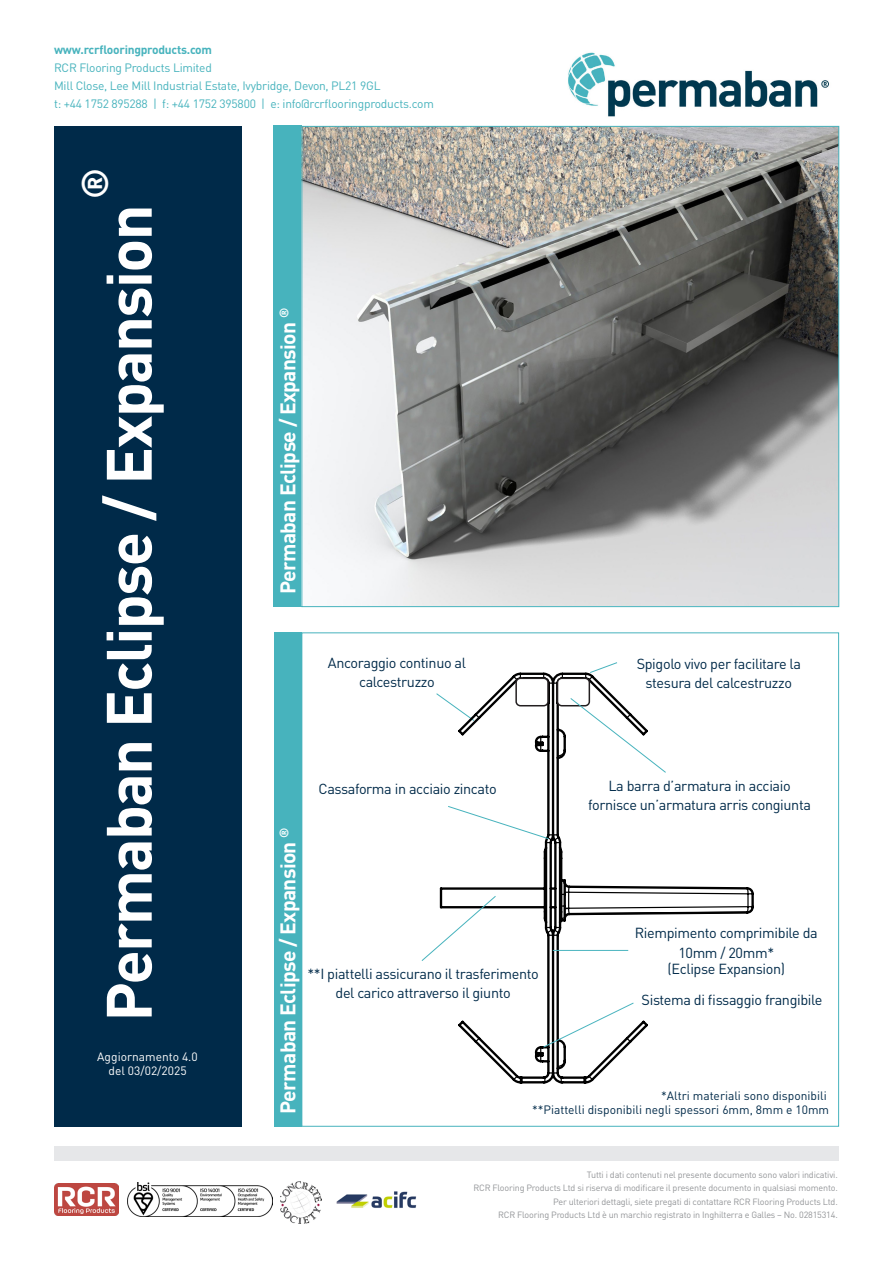
<style>
.page{position:relative;width:893px;height:1263px;background:#fff}
.page>*{position:absolute;margin:0;border:0;box-sizing:border-box;transform-origin:0 0}
.t1{font:700 63px "DIN Pro";letter-spacing:-.03em;color:#fff}
.t2{font:700 36.75px "DIN Pro";color:#fff}
.t3{font:700 21px "DIN Pro";letter-spacing:-.03em;color:#fff}
.body{font:14.4px/19.2px "DIN Pro";letter-spacing:-.025em;color:#002a49;text-align:center}
.t4{font:12px "DIN Pro";letter-spacing:-.02em;color:#47b3bd}
.t5{font:12px "DIN Pro";color:#002a49}
.t6{font:12px "DIN Pro";color:#fff}
.t7{font:700 12px "DIN Pro";letter-spacing:-.02em;color:#47b3bd}
.t8{font:9px "DIN Pro";letter-spacing:-.02em;color:#939598}
</style>
<div class="page">
<div style="left:54px;top:126px;width:188px;height:1001px;background:#002a49"></div>
<div style="left:54px;top:1146px;width:785px;height:14px;background:#e6e7e9"></div>
<img style="left:568px;top:52px;width:261px;height:65px">
<div style="left:273px;top:126px;width:29px;height:481px;background:#47b3bd"></div>
<svg style="left:593px;top:662px;width:24px;height:9px"></svg>
<svg style="left:439px;top:671px;width:157px;height:413px"></svg>
<svg style="left:474px;top:673px;width:280px;height:410px"></svg>
<div style="left:274px;top:632px;width:27px;height:495px;background:#47b3bd"></div>
<img style="left:303px;top:128px;width:534px;height:477px">
<div style="left:516px;top:678px;width:32px;height:28px;background:#fff;border-radius:4px"></div>
<div style="left:515px;top:677px;width:34px;height:29px;border:2px solid #231f20;border-radius:4px"></div>
<div style="left:557px;top:678px;width:32px;height:28px;background:#fff;border-radius:4px"></div>
<div style="left:557px;top:677px;width:33px;height:29px;border:2px solid #231f20;border-radius:4px"></div>
<img style="left:281px;top:1181px;width:41px;height:42px">
<img style="left:54px;top:1183px;width:64px;height:33px">
<img style="left:128px;top:1183px;width:144px;height:33px">
<img style="left:336px;top:1191px;width:81px;height:17px">
<svg style="left:447px;top:805px;width:102px;height:35px"></svg>
<svg style="left:570px;top:697px;width:97px;height:76px"></svg>
<svg style="left:421px;top:895px;width:76px;height:67px"></svg>
<div style="left:638px;top:983px;width:188px;height:33px;background:#fff"></div>
<svg style="left:543px;top:1002px;width:91px;height:46px"></svg>
<div style="left:628px;top:920px;width:196px;height:62px;background:#fff"></div>
<hr style="left:553px;top:950px;width:75px;height:1px;background:#4ab4bf">
<p class="t7" style="left:54px;top:42px;width:160px">www.rcrflooringproducts.com</p>
<p class="t4" style="left:54px;top:60px;width:159px">RCR Flooring Products Limited</p>
<p class="t4" style="left:54px;top:78px;width:328px">Mill Close, Lee Mill Industrial Estate, Ivybridge, Devon, PL21 9GL</p>
<p class="t4" style="left:54px;top:96px;width:381px">t: +44 1752 895288 | f: +44 1752 395800 | e: info@rcrflooringproducts.com</p>
<p class="t2" style="left:70px;top:199px;width:32px;rotate:-90deg">®</p>
<p class="t1" style="left:86px;top:1022px;width:819px;rotate:-90deg">Permaban Eclipse / Expansion</p>
<p class="t6" style="left:97px;top:1048px;width:102px">Aggiornamento 4.0</p>
<p class="t6" style="left:109px;top:1062px;width:80px">del 03/02/2025</p>
<p class="t3" style="left:273px;top:594px;width:288px;rotate:-90deg">Permaban Eclipse / Expansion <sup>®</sup></p>
<p class="body" style="left:328px;top:652px;width:140px">Ancoraggio continuo al calcestruzzo</p>
<p class="body" style="left:637px;top:653px;width:166px">Spigolo vivo per facilitare la stesura del calcestruzzo</p>
<p class="t3" style="left:274px;top:1114px;width:288px;rotate:-90deg">Permaban Eclipse / Expansion <sup>®</sup></p>
<p class="body" style="left:318px;top:779px;width:180px">Cassaforma in acciaio zincato</p>
<p class="body" style="left:307px;top:964px;width:233px">**I piattelli assicurano il trasferimento del carico attraverso il giunto</p>
<p class="body" style="left:588px;top:776px;width:224px">La barra d’armatura in acciaio fornisce un’armatura arris congiunta</p>
<p class="body" style="left:635px;top:923px;width:184px">Riempimento comprimibile da<br>10mm / 20mm*</p>
<p class="body" style="left:667px;top:959px;width:119px">(Eclipse Expansion)</p>
<p class="body" style="left:642px;top:990px;width:182px">Sistema di fissaggio frangibile</p>
<p class="t5" style="left:661px;top:1087px;width:167px">*Altri materiali sono disponibili</p>
<p class="t5" style="left:532px;top:1102px;width:299px">**Piattelli disponibili negli spessori 6mm, 8mm e 10mm</p>
<p class="t8" style="left:587px;top:1168px;width:252px">Tutti i dati contenuti nel presente documento sono valori indicativi.</p>
<p class="t8" style="left:474px;top:1182px;width:366px">RCR Flooring Products Ltd si riserva di modificare il presente documento in qualsiasi momento.</p>
<p class="t8" style="left:553px;top:1195px;width:286px">Per ulteriori dettagli, siete pregati di contattare RCR Flooring Products Ltd.</p>
<p class="t8" style="left:498px;top:1209px;width:341px">RCR Flooring Products Ltd è un marchio registrato in Inghilterra e Galles – No. 02815314.</p>
</div>
